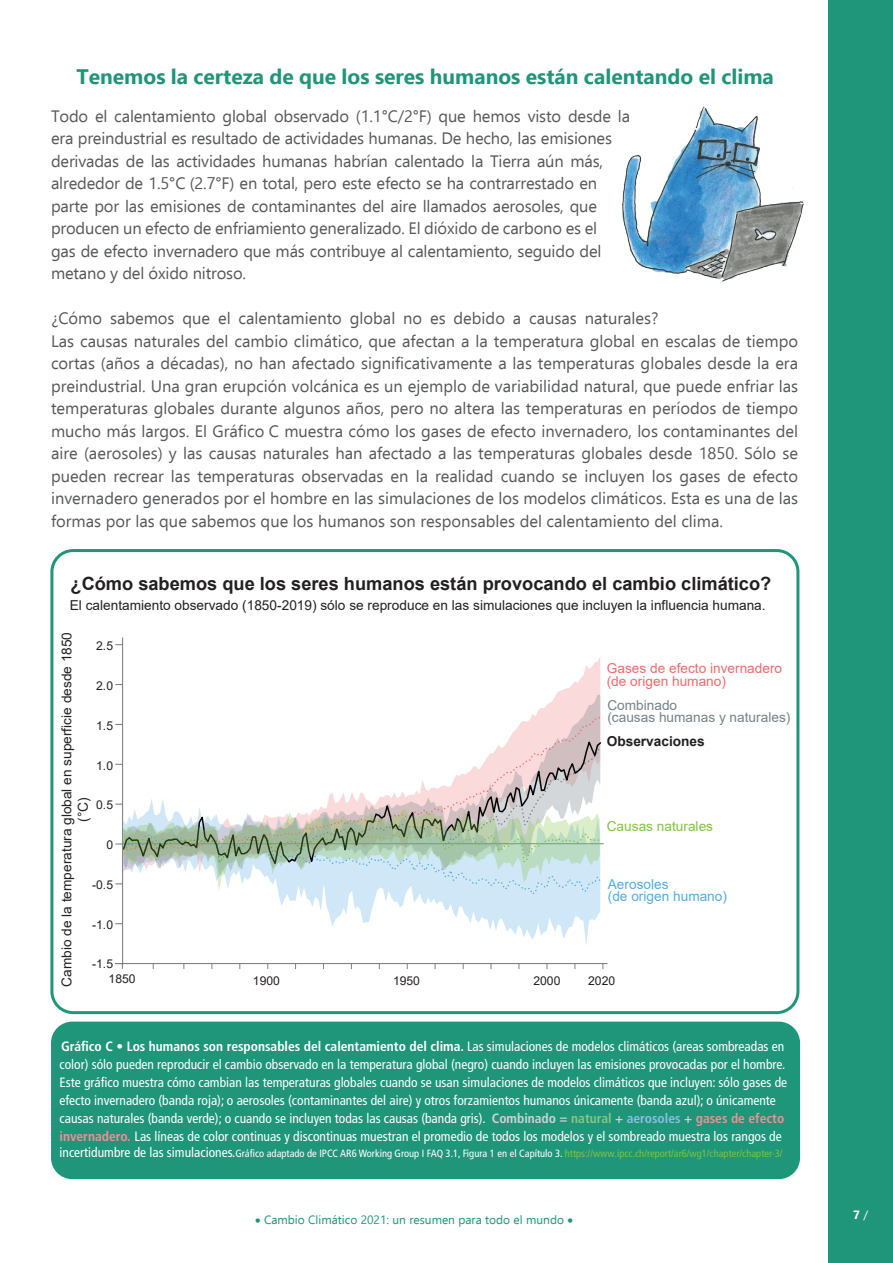
<style>
.page{position:relative;width:893px;height:1263px;background:#fff}
.page>*{position:absolute;margin:0;border:0;box-sizing:border-box;transform-origin:0 0}
.t1{font:700 21px "Ebrima";color:#1f957a}
.t2{font:700 18.15px "Arial";color:#231f20}
.t3{font:16.5px/22.5px "Ebrima";color:#57585a}
.t4{font:13.65px/16.4px "Arial";color:#231f20;text-align:center}
.t5{font:13.65px/13.6px "Arial";color:#f16a6e}
.t6{font:13.65px/12.1px "Arial";color:#758389}
.t7{font:13.65px/12.1px "Arial";color:#53ace0}
.t8{font:13.65px "Arial";color:#81c340}
.t9{font:700 13.65px "Arial";color:#231f20}
.t10{font:condensed 13.5px/18px "Frutiger LT Pro";color:#fff}
.t11{font:12.15px/15px "Arial";color:#231f20}
.t12{font:12px "Ebrima";color:#1f957a}
.t13{font:700 12px "Ebrima";color:#fff}
.t14{font:condensed 10.5px "Frutiger LT Pro";color:#fff}
.s1{font-weight:700}
.s2{font-weight:700;color:#d1d2d4}
.s3{font-weight:700;color:#86c685}
.s4{font-weight:700;color:#8ebde3}
.s5{font-weight:700;color:#e99394}
.s6{font-size:13.5px}
.s7{color:#7fc241}
.s8{font-weight:400}
</style>
<div class="page">
<div style="left:828px;top:0;width:65px;height:1263px;background:#1f957a"></div>
<img style="left:614px;top:105px;width:196px;height:195px;border-radius:98px">
<div style="left:51px;top:1022px;width:749px;height:157px;background:#1f957a;border-radius:21px"></div>
<hr style="left:115px;top:963px;width:492px;height:1px;background:#808180">
<hr style="left:122px;top:637px;width:1px;height:329px;background:#808180">
<svg style="left:115px;top:964px;width:8px;height:5px"></svg>
<svg style="left:123px;top:656px;width:477px;height:39px"></svg>
<svg style="left:123px;top:896px;width:477px;height:50px"></svg>
<svg style="left:123px;top:695px;width:477px;height:21px"></svg>
<svg style="left:123px;top:716px;width:478px;height:22px"></svg>
<svg style="left:123px;top:738px;width:478px;height:66px"></svg>
<svg style="left:115px;top:804px;width:487px;height:92px"></svg>
<div style="left:50px;top:549px;width:749px;height:465px;border:3px solid #1f957a;border-radius:21px"></div>
<p class="t1" style="left:77px;top:60px;width:699px">Tenemos la certeza de que los seres humanos están calentando el clima</p>
<p class="t3" style="left:51px;top:104px;width:581px">Todo el calentamiento global observado (1.1°C/2°F) que hemos visto desde la era preindustrial es resultado de actividades humanas. De hecho, las emisiones derivadas de las actividades humanas habrían calentado la Tierra aún más, alrededor de 1.5°C (2.7°F) en total, pero este efecto se ha contrarrestado en parte por las emisiones de contaminantes del aire llamados aerosoles, que producen un efecto de enfriamiento generalizado. El dióxido de carbono es el<br>gas de efecto invernadero que más contribuye al calentamiento, seguido del metano y del óxido nitroso.</p>
<p class="t3" style="left:51px;top:306px;width:749px">¿Cómo sabemos que el calentamiento global no es debido a causas naturales?<br>Las causas naturales del cambio climático, que afectan a la temperatura global en escalas de tiempo cortas (años a décadas), no han afectado significativamente a las temperaturas globales desde la era preindustrial. Una gran erupción volcánica es un ejemplo de variabilidad natural, que puede enfriar las temperaturas globales durante algunos años, pero no altera las temperaturas en períodos de tiempo mucho más largos. El Gráfico C muestra cómo los gases de efecto invernadero, los contaminantes del aire (aerosoles) y las causas naturales han afectado a las temperaturas globales desde 1850. Sólo se pueden recrear las temperaturas observadas en la realidad cuando se incluyen los gases de efecto invernadero generados por el hombre en las simulaciones de los modelos climáticos. Esta es una de las formas por las que sabemos que los humanos son responsables del calentamiento del clima.</p>
<p class="t2" style="left:71px;top:571px;width:702px">¿Cómo sabemos que los seres humanos están provocando el cambio climático?</p>
<p class="t4" style="left:70px;top:597px;width:697px">El calentamiento observado (1850-2019) sólo se reproduce en las simulaciones que incluyen la influencia humana.</p>
<p class="t4" style="left:58px;top:987px;width:356px;rotate:-90deg">Cambio de la temperatura global en superficie desde 1850 (°C)</p>
<p class="t11" style="left:96px;top:638px;width:18px">2.5</p>
<p class="t11" style="left:96px;top:678px;width:18px">2.0</p>
<p class="t11" style="left:96px;top:718px;width:18px">1.5</p>
<p class="t11" style="left:96px;top:758px;width:18px">1.0</p>
<p class="t11" style="left:96px;top:797px;width:18px">0.5</p>
<p class="t11" style="left:106px;top:837px;width:8px">0</p>
<p class="t11" style="left:92px;top:877px;width:22px">-0.5</p>
<p class="t11" style="left:92px;top:917px;width:22px">-1.0</p>
<p class="t11" style="left:109px;top:957px;width:29px;text-indent:-16px">-1.5<br>1850</p>
<p class="t5" style="left:607px;top:661px;width:177px">Gases de efecto invernadero (de origen humano)</p>
<p class="t6" style="left:607px;top:699px;width:185px">Combinado<br>(causas humanas y naturales)</p>
<p class="t9" style="left:607px;top:732px;width:99px">Observaciones</p>
<p class="t8" style="left:607px;top:817px;width:108px">Causas naturales</p>
<p class="t7" style="left:608px;top:877px;width:121px">Aerosoles<br>(de origen humano)</p>
<p class="t11" style="left:253px;top:973px;width:29px">1900</p>
<p class="t11" style="left:393px;top:973px;width:29px">1950</p>
<p class="t11" style="left:533px;top:973px;width:29px">2000</p>
<p class="t11" style="left:588px;top:973px;width:29px">2020</p>
<p class="t10" style="left:60px;top:1038px;width:729px"><span class="s1">Gráfico C • Los humanos son responsables del calentamiento del clima.</span> Las simulaciones de modelos climáticos (areas sombreadas en color) sólo pueden reproducir el cambio observado en la temperatura global (negro) cuando incluyen las emisiones provocadas por el hombre.<br>Este gráfico muestra cómo cambian las temperaturas globales cuando se usan simulaciones de modelos climáticos que incluyen: sólo gases de efecto invernadero (banda roja); o aerosoles (contaminantes del aire) y otros forzamientos humanos únicamente (banda azul); o únicamente causas naturales (banda verde); o cuando se incluyen todas las causas (banda gris). <span class="s2">Combinado =</span> <span class="s3">natural</span> <span class="s2">+</span> <span class="s4">aerosoles</span> <span class="s2">+</span> <span class="s5">gases de efecto invernadero.</span> Las líneas de color continuas y discontinuas muestran el promedio de todos los modelos y el sombreado muestra los rangos de</p>
<p class="t14" style="left:60px;top:1148px;width:725px"><span class="s6">incertidumbre de las simulaciones.</span>Gráfico adaptado de IPCC AR6 Working Group I FAQ 3.1, Figura 1 en el Capítulo 3. <span class="s7">https://www.ipcc.ch/report/ar6/wg1/chapter/chapter-3/</span></p>
<p class="t12" style="left:255px;top:1211px;width:319px">• Cambio Climático 2021: un resumen para todo el mundo •</p>
<p class="t13" style="left:853px;top:1205px;width:16px">7 <span class="s8">/</span></p>
</div>
